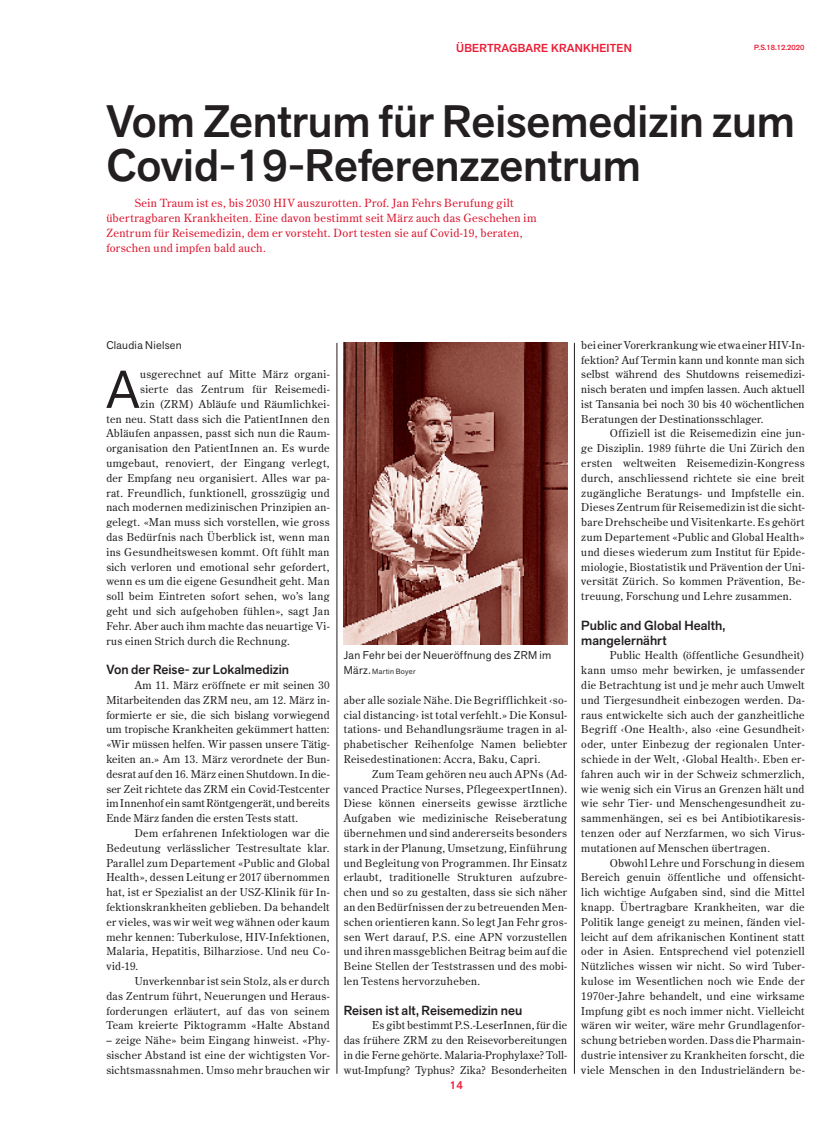
<style>
.page{position:relative;width:833px;height:1134px;background:#fff}
.page>*{position:absolute;margin:0;border:0;box-sizing:border-box;transform-origin:0 0}
.t1{font:52.75px "Akzid Grtsk Next";color:#231f20}
.t2{font:500 45px/43.8px "Akzid Grtsk Next";color:#231f20}
.t3{font:500 13.12px/14.8px "Akzid Grtsk Next";letter-spacing:.005em;color:#231f20}
.t4{font:500 11.5px "Akzid Grtsk Next";letter-spacing:.02em;color:#ed1a33}
.t5{font:11.25px/15px "Century Old Style Std";letter-spacing:.03em;color:#dc172f}
.t6{font:500 11.25px "Akzid Grtsk Next";color:#ed1a33}
.t7{font:11.12px "Akzid Grtsk Next";letter-spacing:.025em;color:#231f20}
.t8{font:10.75px/14.8px "Century Old Style Std";letter-spacing:.03em;color:#231f20;text-align:justify}
.t9{font:7.5px "Akzid Grtsk Next";letter-spacing:.04em;color:#231f20}
.t10{font:500 7.5px "Akzid Grtsk Next";color:#ed1a33}
.s1{font-size:11.12px}
</style>
<div class="page">
<hr style="left:574px;top:343px;width:1px;height:731px;background:#231f20">
<hr style="left:337px;top:343px;width:1px;height:731px;background:#231f20">
<img style="left:344px;top:343px;width:223px;height:302px">
<p class="t4" style="left:456px;top:41px;width:177px">ÜBERTRAGBARE KRANKHEITEN</p>
<p class="t10" style="left:754px;top:42px;width:52px">P.S.18.12.2020</p>
<h2 class="t2" style="left:106px;top:100px;width:690px">Vom Zentrum für Reisemedizin zum<br>Covid-19-Referenzzentrum</h2>
<p class="t5" style="left:106px;top:195px;width:432px;text-indent:28px">Sein Traum ist es, bis 2030 HIV auszurotten. Prof. Jan Fehrs Berufung gilt übertragbaren Krankheiten. Eine davon bestimmt seit März auch das Geschehen im Zentrum für Reisemedizin, dem er vorsteht. Dort testen sie auf Covid-19, beraten, forschen und impfen bald auch.</p>
<p class="t7" style="left:106px;top:338px;width:77px">Claudia Nielsen</p>
<h1 class="t1" style="left:106px;top:355px;width:35px">A</h1>
<p class="t8" style="left:140px;top:367px;width:191px">usgerechnet auf Mitte März organi-</p>
<p class="t8" style="left:140px;top:382px;width:191px">sierte das Zentrum für Reisemedi-</p>
<p class="t8" style="left:140px;top:396px;width:191px">zin (ZRM) Abläufe und Räumlichkei-</p>
<p class="t8" style="left:106px;top:411px;width:225px">ten neu. Statt dass sich die PatientInnen den</p>
<p class="t8" style="left:106px;top:426px;width:225px">Abläufen anpassen, passt sich nun die Raum-</p>
<p class="t8" style="left:106px;top:441px;width:225px">organisation den PatientInnen an. Es wurde</p>
<p class="t8" style="left:106px;top:456px;width:225px">umgebaut, renoviert, der Eingang verlegt,</p>
<p class="t8" style="left:106px;top:470px;width:225px">der Empfang neu organisiert. Alles war pa-</p>
<p class="t8" style="left:106px;top:485px;width:225px">rat. Freundlich, funktionell, grosszügig und</p>
<p class="t8" style="left:106px;top:500px;width:225px">nach modernen medizinischen Prinzipien an-</p>
<p class="t8" style="left:106px;top:515px;width:225px">gelegt. «Man muss sich vorstellen, wie gross</p>
<p class="t8" style="left:106px;top:530px;width:225px">das Bedürfnis nach Überblick ist, wenn man</p>
<p class="t8" style="left:106px;top:544px;width:225px">ins Gesundheitswesen kommt. Oft fühlt man</p>
<p class="t8" style="left:106px;top:559px;width:225px">sich verloren und emotional sehr gefordert,</p>
<p class="t8" style="left:106px;top:574px;width:225px">wenn es um die eigene Gesundheit geht. Man</p>
<p class="t8" style="left:106px;top:589px;width:225px">soll beim Eintreten sofort sehen, wo’s lang</p>
<p class="t8" style="left:106px;top:604px;width:225px">geht und sich aufgehoben fühlen», sagt Jan</p>
<p class="t8" style="left:106px;top:618px;width:225px">Fehr. Aber auch ihm machte das neuartige Vi-</p>
<p class="t8" style="left:106px;top:633px;width:185px">rus einen Strich durch die Rechnung.</p>
<p class="t3" style="left:106px;top:662px;width:184px">Von der Reise- zur Lokalmedizin</p>
<p class="t8" style="left:106px;top:677px;width:225px;text-indent:28px">Am 11. März eröffnete er mit seinen 30<br>Mitarbeitenden das ZRM neu, am 12. März in&shy;formierte er sie, die sich bislang vorwiegend um tropische Krankheiten gekümmert hatten: «Wir müssen helfen. Wir passen unsere Tätig&shy;keiten an.» Am 13. März verordnete der Bun&shy;desrat auf den 16. März einen Shutdown. In die&shy;ser Zeit richtete das ZRM ein Covid-Testcenter im Innenhof ein samt Röntgengerät, und bereits Ende März fanden die ersten Tests statt.</p>
<p class="t8" style="left:106px;top:825px;width:225px;text-indent:28px">Dem erfahrenen Infektiologen war die Bedeutung verlässlicher Testresultate klar.<br>Parallel zum Departement «Public and Global Health», dessen Leitung er 2017 übernommen hat, ist er Spezialist an der USZ-Klinik für In&shy;fektionskrankheiten geblieben. Da behandelt er vieles, was wir weit weg wähnen oder kaum mehr kennen: Tuberkulose, HIV-Infektionen, Malaria, Hepatitis, Bilharziose. Und neu Co&shy;vid-19.</p>
<p class="t8" style="left:106px;top:973px;width:225px;text-indent:28px">Unverkennbar ist sein Stolz, als er durch das Zentrum führt, Neuerungen und Heraus&shy;forderungen erläutert, auf das von seinem Team kreierte Piktogramm «Halte Abstand</p>
<p class="t8" style="left:106px;top:1033px;width:225px">– zeige Nähe» beim Eingang hinweist. «Phy&shy;sischer Abstand ist eine der wichtigsten Vor&shy;sichtsmassnahmen. Umso mehr brauchen wir</p>
<p class="t7" style="left:344px;top:648px;width:209px">Jan Fehr bei der Neueröffnung des ZRM im</p>
<p class="t9" style="left:344px;top:667px;width:73px"><span class="s1">März.</span> Martin Boyer</p>
<p class="t8" style="left:344px;top:692px;width:225px">aber alle soziale Nähe. Die Begrifflichkeit ‹so&shy;cial distancing› ist total verfehlt.» Die Konsul&shy;tations- und Behandlungsräume tragen in al&shy;phabetischer Reihenfolge Namen beliebter Reisedestinationen: Accra, Baku, Capri.</p>
<p class="t8" style="left:344px;top:766px;width:225px;text-indent:28px">Zum Team gehören neu auch APNs (Ad&shy;vanced Practice Nurses, PflegeexpertInnen).<br>Diese können einerseits gewisse ärztliche Aufgaben wie medizinische Reiseberatung übernehmen und sind andererseits besonders stark in der Planung, Umsetzung, Einführung und Begleitung von Programmen. Ihr Einsatz erlaubt, traditionelle Strukturen aufzubre&shy;chen und so zu gestalten, dass sie sich näher an den Bedürfnissen der zu betreuenden Men&shy;schen orientieren kann. So legt Jan Fehr gros&shy;sen Wert darauf, P.S. eine APN vorzustellen und ihren massgeblichen Beitrag beim auf die Beine Stellen der Teststrassen und des mobi&shy;len Testens hervorzuheben.</p>
<p class="t3" style="left:344px;top:1002px;width:180px">Reisen ist alt, Reisemedizin neu</p>
<p class="t8" style="left:344px;top:1018px;width:225px;text-indent:28px">Es gibt bestimmt P.S.-LeserInnen, für die das frühere ZRM zu den Reisevorbereitungen in die Ferne gehörte. Malaria-Prophylaxe? Toll&shy;wut-Impfung? Typhus? Zika? Besonderheiten</p>
<p class="t6" style="left:450px;top:1078px;width:14px">14</p>
<p class="t8" style="left:581px;top:337px;width:225px">bei einer Vorerkrankung wie etwa einer HIV-In&shy;fektion? Auf Termin kann und konnte man sich selbst während des Shutdowns reisemedizi&shy;nisch beraten und impfen lassen. Auch aktuell ist Tansania bei noch 30 bis 40 wöchentlichen Beratungen der Destinationsschlager.</p>
<p class="t8" style="left:581px;top:426px;width:225px;text-indent:28px">Offiziell ist die Reisemedizin eine jun&shy;ge Disziplin. 1989 führte die Uni Zürich den ersten weltweiten Reisemedizin-Kongress durch, anschliessend richtete sie eine breit zugängliche Beratungs- und Impfstelle ein.<br>Dieses Zentrum für Reisemedizin ist die sicht&shy;bare Drehscheibe und Visitenkarte. Es gehört zum Departement «Public and Global Health» und dieses wiederum zum Institut für Epide&shy;miologie, Biostatistik und Prävention der Uni&shy;versität Zürich. So kommen Prävention, Be&shy;treuung, Forschung und Lehre zusammen.</p>
<p class="t3" style="left:581px;top:618px;width:145px">Public and Global Health, mangelernährt</p>
<p class="t8" style="left:581px;top:648px;width:225px;text-indent:28px">Public Health (öffentliche Gesundheit) kann umso mehr bewirken, je umfassender die Betrachtung ist und je mehr auch Umwelt und Tiergesundheit einbezogen werden. Da&shy;raus entwickelte sich auch der ganzheitliche Begriff ‹One Health›, also ‹eine Gesundheit› oder, unter Einbezug der regionalen Unter&shy;schiede in der Welt, ‹Global Health›. Eben er&shy;fahren auch wir in der Schweiz schmerzlich, wie wenig sich ein Virus an Grenzen hält und wie sehr Tier- und Menschengesundheit zu&shy;sammenhängen, sei es bei Antibiotikaresis&shy;tenzen oder auf Nerzfarmen, wo sich Virus&shy;mutationen auf Menschen übertragen.</p>
<p class="t8" style="left:581px;top:855px;width:225px;text-indent:28px">Obwohl Lehre und Forschung in diesem Bereich genuin öffentliche und offensicht&shy;lich wichtige Aufgaben sind, sind die Mittel knapp. Übertragbare Krankheiten, war die Politik lange geneigt zu meinen, fänden viel&shy;leicht auf dem afrikanischen Kontinent statt oder in Asien. Entsprechend viel potenziell Nützliches wissen wir nicht. So wird Tuber&shy;kulose im Wesentlichen noch wie Ende der 1970er-Jahre behandelt, und eine wirksame Impfung gibt es noch immer nicht. Vielleicht wären wir weiter, wäre mehr Grundlagenfor&shy;schung betrieben worden. Dass die Pharmain&shy;dustrie intensiver zu Krankheiten forscht, die viele Menschen in den Industrieländern be-</p>
</div>
